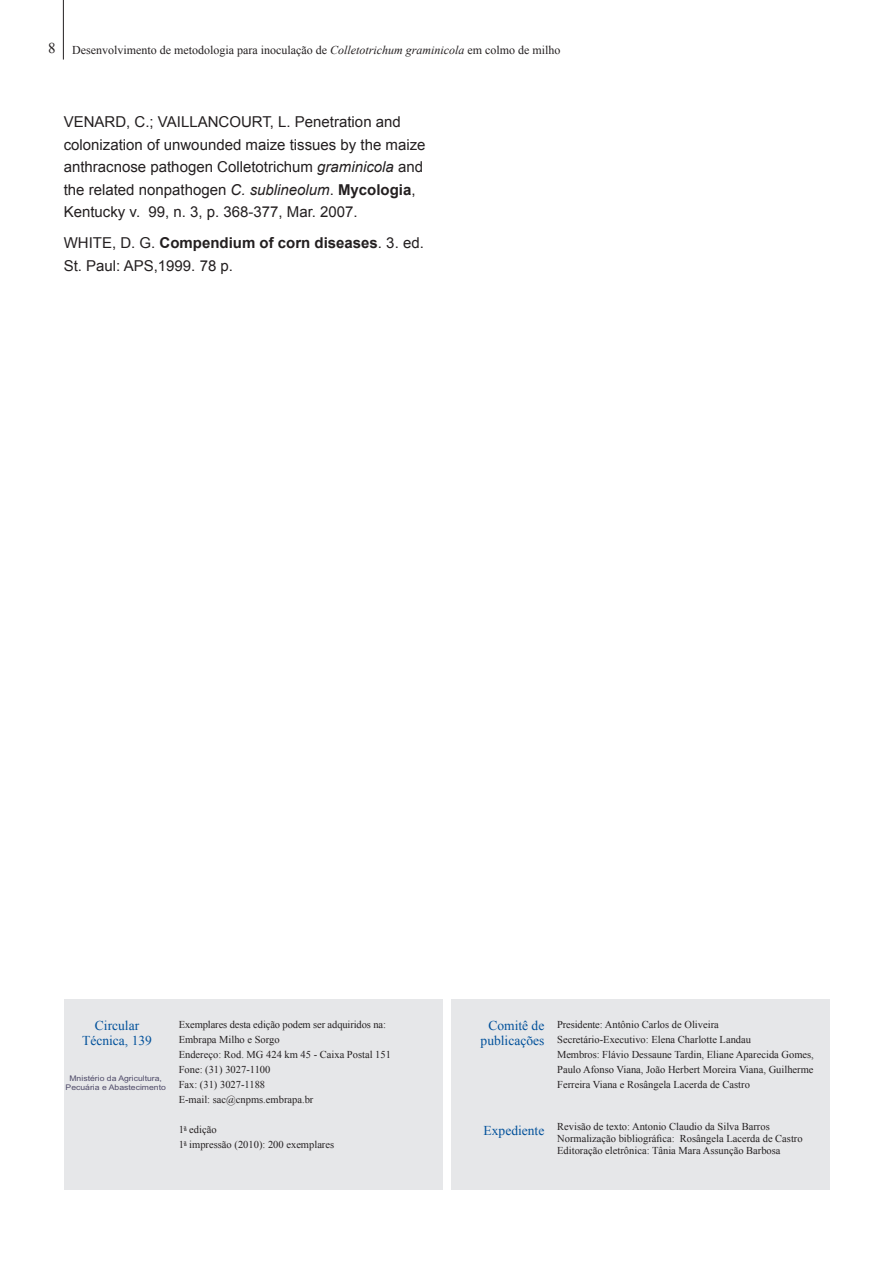
<style>
.page{position:relative;width:893px;height:1263px;background:#fff}
.page>*{position:absolute;margin:0;border:0;box-sizing:border-box;transform-origin:0 0}
.t1{font:15px/22.5px "Arial";color:#231f20}
.t2{font:13.5px/15px "Times New Roman";color:#01519b;text-align:center}
.t3{font:12px "Times New Roman";color:#231f20}
.t4{font:10.5px/15px "Times New Roman";color:#231f20}
.t5{font:7.8px/8.7px "Arial";color:#4f4b69;text-align:center;scale:1.11 1}
.s1{font-size:15px}
.s2{font-style:italic}
.s3{font-weight:700}
</style>
<div class="page">
<hr style="left:63px;top:0;width:1px;height:60px;background:#231f20">
<div style="left:451px;top:999px;width:378px;height:190px;background:#e6e7e9"></div>
<div style="left:64px;top:999px;width:378px;height:190px;background:#e6e7e9"></div>
<p class="t3" style="left:48px;top:42px;width:514px"><span class="s1">8</span> Desenvolvimento de metodologia para inoculação de <span class="s2">Colletotrichum graminicola</span> em colmo de milho</p>
<p class="t1" style="left:64px;top:111px;width:363px">VENARD, C.; VAILLANCOURT, L. Penetration and colonization of unwounded maize tissues by the maize anthracnose pathogen Colletotrichum <span class="s2">graminicola</span> and the related nonpathogen <span class="s2">C. sublineolum</span>. <span class="s3">Mycologia</span>, Kentucky v. 99, n. 3, p. 368-377, Mar. 2007.</p>
<h1 class="t1" style="left:64px;top:232px;width:362px">WHITE, D. G. <span class="s3">Compendium of corn diseases</span>. 3. ed.<br>St. Paul: APS,1999. 78 p.</h1>
<p class="t2" style="left:82px;top:1018px;width:71px">Circular<br>Técnica, 139</p>
<p class="t5" style="left:66px;top:1074px;width:92px">Mnistério da Agricultura,<br>Pecuária e Abastecimento</p>
<p class="t4" style="left:179px;top:1017px;width:214px">Exemplares desta edição podem ser adquiridos na:<br>Embrapa Milho e Sorgo<br>Endereço: Rod. MG 424 km 45 - Caixa Postal 151<br>Fone: (31) 3027-1100<br>Fax: (31) 3027-1188<br>E-mail: sac@cnpms.embrapa.br</p>
<p class="t4" style="left:179px;top:1122px;width:157px">1<sup>a</sup> edição<br>1<sup>a</sup> impressão (2010): 200 exemplares</p>
<p class="t2" style="left:481px;top:1018px;width:65px">Comitê de publicações</p>
<p class="t2" style="left:484px;top:1123px;width:62px">Expediente</p>
<p class="t4" style="left:557px;top:1017px;width:258px">Presidente: Antônio Carlos de Oliveira<br>Secretário-Executivo: Elena Charlotte Landau<br>Membros: Flávio Dessaune Tardin, Eliane Aparecida Gomes, Paulo Afonso Viana, João Herbert Moreira Viana, Guilherme Ferreira Viana e Rosângela Lacerda de Castro</p>
<p class="t4" style="left:557px;top:1120px;width:247px;line-height:12px">Revisão de texto: Antonio Claudio da Silva Barros<br>Normalização bibliográfica: Rosângela Lacerda de Castro<br>Editoração eletrônica: Tânia Mara Assunção Barbosa</p>
</div>
